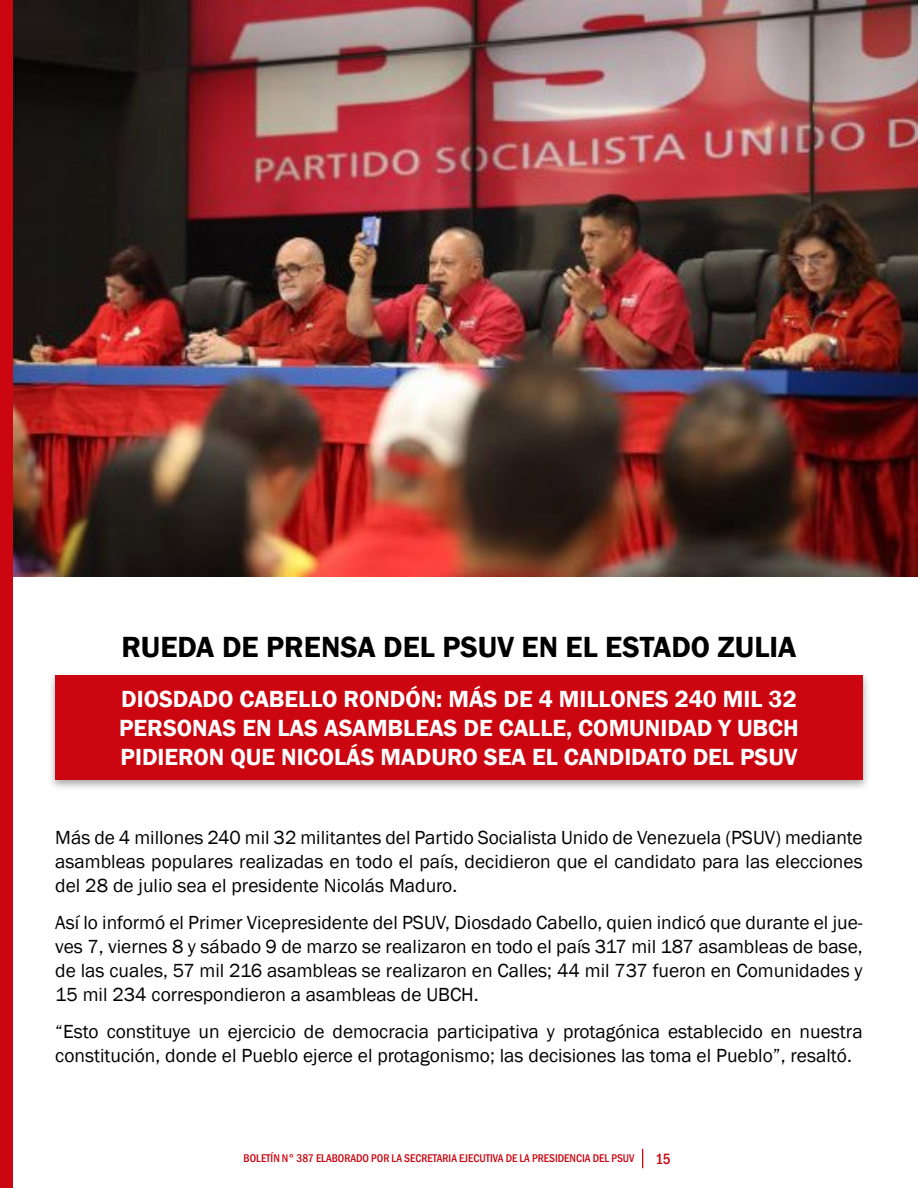
<style>
.page{position:relative;width:918px;height:1188px;background:#fff}
.page>*{position:absolute;margin:0;border:0;box-sizing:border-box;transform-origin:0 0}
.t1{font:600 30px "Franklin Gothic";color:#000}
.t2{font:600 24px/28.8px "Franklin Gothic";color:#fff;text-align:justify}
.t3{font:19.5px/24px "Franklin Gothic";color:#000;text-align:justify}
.t4{font:500 condensed 15.3px "Franklin Gothic";color:#cb0610}
.t5{font:500 condensed 11.55px "Franklin Gothic";color:#cb0610}
</style>
<div class="page">
<svg style="left:642px;top:1149px;width:1px;height:19px"></svg>
<img style="left:13px;top:0;width:905px;height:576px">
<div style="left:0;top:0;width:13px;height:1188px;background:#cb0610"></div>
<div style="left:47px;top:671px;width:824px;height:121px;background:#000;opacity:.35"></div>
<div style="left:55px;top:675px;width:808px;height:105px;background:#cb0610"></div>
<h1 class="t1" style="left:122px;top:629px;width:676px">RUEDA DE PRENSA DEL PSUV EN EL ESTADO ZULIA</h1>
<p class="t2" style="left:119px;top:685px;width:681px">DIOSDADO CABELLO RONDÓN: MÁS DE 4 MILLONES 240 MIL 32<br>PERSONAS EN LAS ASAMBLEAS DE CALLE, COMUNIDAD Y UBCH PIDIERON QUE NICOLÁS MADURO SEA EL CANDIDATO DEL PSUV</p>
<p class="t3" style="left:55px;top:826px;width:809px">Más de 4 millones 240 mil 32 militantes del Partido Socialista Unido de Venezuela (PSUV) mediante asambleas populares realizadas en todo el país, decidieron que el candidato para las elecciones del 28 de julio sea el presidente Nicolás Maduro.</p>
<p class="t3" style="left:55px;top:911px;width:809px">Así lo informó el Primer Vicepresidente del PSUV, Diosdado Cabello, quien indicó que durante el jue&shy;ves 7, viernes 8 y sábado 9 de marzo se realizaron en todo el país 317 mil 187 asambleas de base, de las cuales, 57 mil 216 asambleas se realizaron en Calles; 44 mil 737 fueron en Comunidades y 15 mil 234 correspondieron a asambleas de UBCH.</p>
<p class="t3" style="left:55px;top:1020px;width:809px">“Esto constituye un ejercicio de democracia participativa y protagónica establecido en nuestra constitución, donde el Pueblo ejerce el protagonismo; las decisiones las toma el Pueblo”, resaltó.</p>
<p class="t5" style="left:244px;top:1150px;width:392px">BOLETÍN N° 387 ELABORADO POR LA SECRETARIA EJECUTIVA DE LA PRESIDENCIA DEL PSUV</p>
<p class="t4" style="left:655px;top:1149px;width:17px">15</p>
</div>
